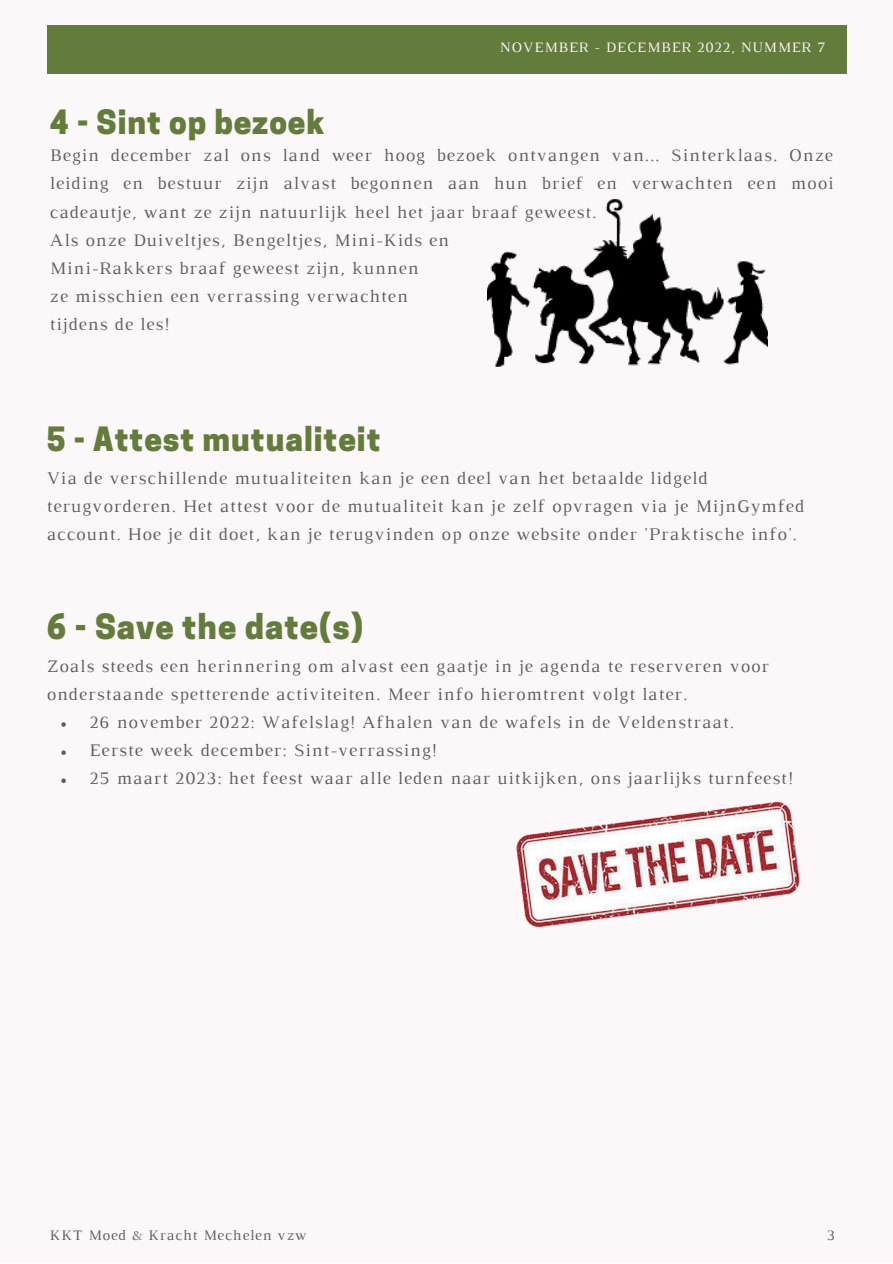
<style>
.page{position:relative;width:893px;height:1264px;background:#fff}
.page>*{position:absolute;margin:0;border:0;box-sizing:border-box;transform-origin:0 0}
.t1{font:800 32.7px "Cooper Hewitt";letter-spacing:.03em;color:#647c3b}
.t2{font:800 31.5px "Cooper Hewitt";letter-spacing:.03em;color:#647c3b}
.t3{font:18.15px/28px "Luthier";letter-spacing:.06em;color:#5d5e60}
.t4{font:18px/28px "Luthier";letter-spacing:.06em;color:#5d5e60}
.t5{font:14.85px "Luthier";letter-spacing:.06em;color:#5d5e60}
.t6{font:14.7px "Luthier";letter-spacing:.06em;color:#fcf7f8}
</style>
<div class="page">
<div style="left:0;top:0;width:892px;height:1262px;background:#fcf7f8"></div>
<div style="left:47px;top:25px;width:799px;height:49px;background:#647c3b"></div>
<img style="left:487px;top:199px;width:280px;height:168px">
<svg style="left:61px;top:722px;width:5px;height:4px"></svg>
<svg style="left:61px;top:750px;width:5px;height:5px"></svg>
<svg style="left:61px;top:778px;width:5px;height:5px"></svg>
<img style="left:516px;top:801px;width:284px;height:127px">
<h2 class="t2" style="left:50px;top:110px;width:276px">4 - Sint op bezoek</h2>
<p class="t6" style="left:499px;top:42px;width:327px">NOVEMBER - DECEMBER 2022, NUMMER 7</p>
<p class="t4" style="left:50px;top:143px;width:784px">Begin december zal ons land weer hoog bezoek ontvangen van... Sinterklaas. Onze leiding en bestuur zijn alvast begonnen aan hun brief en verwachten een mooi cadeautje, want ze zijn natuurlijk heel het jaar braaf geweest.<br>Als onze Duiveltjes, Bengeltjes, Mini-Kids en<br>Mini-Rakkers braaf geweest zijn, kunnen<br>ze misschien een verrassing verwachten<br>tijdens de les!</p>
<h2 class="t2" style="left:47px;top:427px;width:335px">5 - Attest mutualiteit</h2>
<p class="t3" style="left:47px;top:465px;width:758px">Via de verschillende mutualiteiten kan je een deel van het betaalde lidgeld terugvorderen. Het attest voor de mutualiteit kan je zelf opvragen via je MijnGymfed account. Hoe je dit doet, kan je terugvinden op onze website onder 'Praktische info'.</p>
<h1 class="t1" style="left:47px;top:614px;width:318px">6 - Save the date(s)</h1>
<p class="t4" style="left:47px;top:653px;width:724px">Zoals steeds een herinnering om alvast een gaatje in je agenda te reserveren voor onderstaande spetterende activiteiten. Meer info hieromtrent volgt later.</p>
<p class="t4" style="left:89px;top:709px;width:705px">26 november 2022: Wafelslag! Afhalen van de wafels in de Veldenstraat.<br>Eerste week december: Sint-verrassing!<br>25 maart 2023: het feest waar alle leden naar uitkijken, ons jaarlijks turnfeest!</p>
<p class="t5" style="left:50px;top:1229px;width:257px">KKT Moed &amp; Kracht Mechelen vzw</p>
<p class="t5" style="left:826px;top:1229px;width:10px">3</p>
</div>
